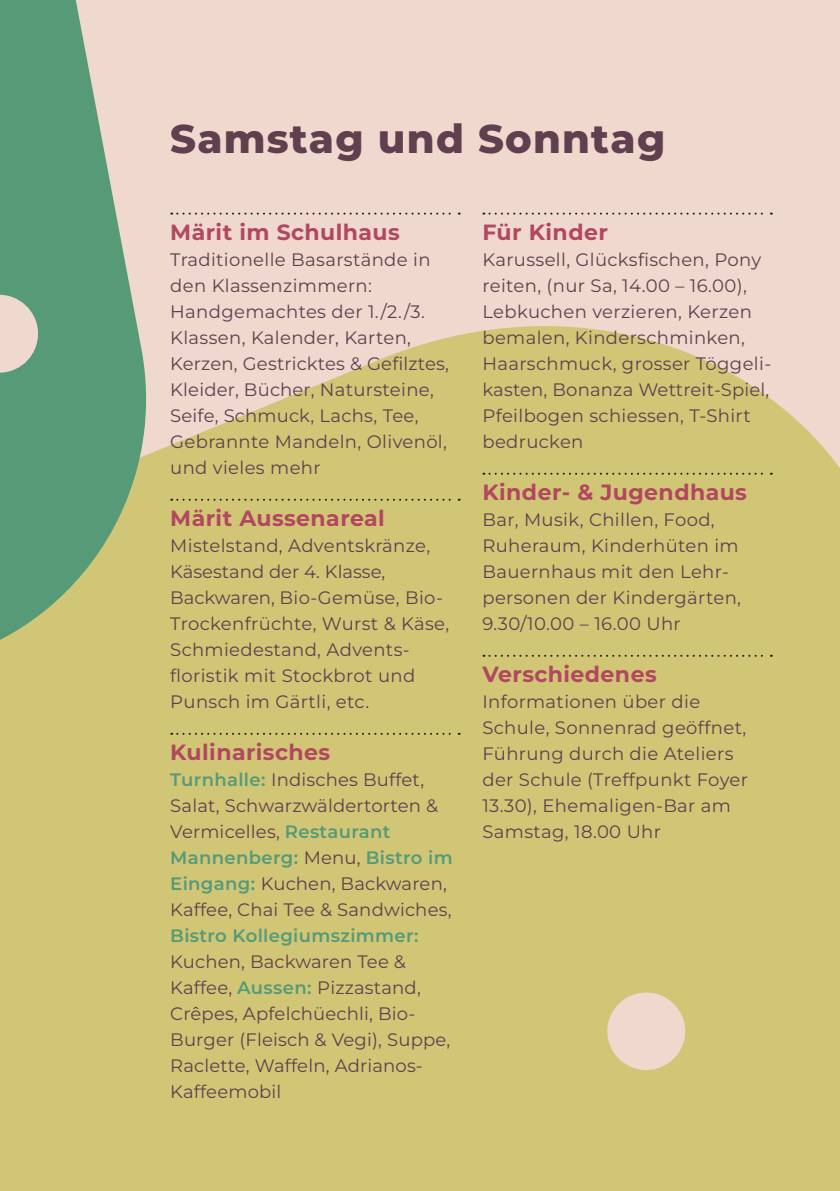
<style>
.page{position:relative;width:840px;height:1191px;background:#fff}
.page>*{position:absolute;margin:0;border:0;box-sizing:border-box;transform-origin:0 0}
.t1{font:800 40px "Montserrat";letter-spacing:.03em;color:#603f4e}
.Grundschrift{font:700 22px "Montserrat";letter-spacing:.02em;color:#b24760}
.Grundschrift-2{font:18px/26px "Montserrat";letter-spacing:.02em;color:#603f4e}
.Grundschrift-3{font:18px "Montserrat";color:#603f4e}
.s1{font-weight:600;color:#569a78}
</style>
<div class="page">
<div style="left:0;top:0;width:839px;height:1191px;background:#efd8cd"></div>
<div style="left:0;top:326px;width:839px;height:865px;background:#d1c676"></div>
<svg style="left:0;top:0;width:169px;height:733px;fill:#569a78"></svg>
<div style="left:607px;top:992px;width:77px;height:78px;background:#efd8cd;border-radius:50%"></div>
<svg style="left:0;top:294px;width:39px;height:79px"></svg>
<svg style="left:171px;top:213px;width:288px;height:2px"></svg>
<svg style="left:171px;top:499px;width:288px;height:2px"></svg>
<svg style="left:171px;top:733px;width:288px;height:2px"></svg>
<svg style="left:483px;top:213px;width:288px;height:2px"></svg>
<svg style="left:483px;top:473px;width:288px;height:2px"></svg>
<svg style="left:483px;top:655px;width:288px;height:2px"></svg>
<p class="t1" style="left:170px;top:112px;width:496px">Samstag und Sonntag</p>
<p class="Grundschrift" style="left:170px;top:218px;width:231px">Märit im Schulhaus</p>
<p class="Grundschrift-2" style="left:170px;top:246px;width:262px">Traditionelle Basarstände in den Klassenzimmern:</p>
<p class="Grundschrift-2" style="left:170px;top:298px;width:280px">Handgemachtes der 1./2./3.<br>Klassen, Kalender, Karten,<br>Kerzen, Gestricktes &amp; Gefilztes,<br>Kleider, Bücher, Natursteine,<br>Seife, Schmuck, Lachs, Tee,</p>
<p class="Grundschrift-2" style="left:170px;top:428px;width:278px">Gebrannte Mandeln, Olivenöl, und vieles mehr</p>
<p class="Grundschrift" style="left:170px;top:504px;width:216px">Märit Aussenareal</p>
<p class="Grundschrift-2" style="left:170px;top:532px;width:261px">Mistelstand, Adventskränze,</p>
<p class="Grundschrift-3" style="left:170px;top:560px;width:216px">Käsestand der 4. Klasse,</p>
<p class="Grundschrift-2" style="left:170px;top:584px;width:280px">Backwaren, Bio-Gemüse, Bio-<br>Trockenfrüchte, Wurst &amp; Käse,<br>Schmiedestand, Advents-</p>
<p class="Grundschrift-2" style="left:170px;top:662px;width:246px">floristik mit Stockbrot und<br>Punsch im Gärtli, etc.</p>
<p class="Grundschrift" style="left:170px;top:738px;width:161px">Kulinarisches</p>
<p class="Grundschrift-2" style="left:170px;top:766px;width:284px"><span class="s1">Turnhalle:</span> Indisches Buffet,<br>Salat, Schwarzwäldertorten &amp;<br>Vermicelles, <span class="s1">Restaurant<br>Mannenberg:</span> Menu, <span class="s1">Bistro im<br>Eingang:</span> Kuchen, Backwaren,<br>Kaffee, Chai Tee &amp; Sandwiches,</p>
<p class="Grundschrift-2" style="left:170px;top:922px;width:252px"><span class="s1">Bistro Kollegiumszimmer:<br></span>Kuchen, Backwaren Tee &amp;<br>Kaffee, <span class="s1">Aussen:</span> Pizzastand,<br>Crêpes, Apfelchüechli, Bio-</p>
<p class="Grundschrift-2" style="left:170px;top:1026px;width:281px">Burger (Fleisch &amp; Vegi), Suppe,<br>Raclette, Waffeln, Adrianos-<br>Kaffeemobil</p>
<p class="Grundschrift" style="left:482px;top:218px;width:127px">Für Kinder</p>
<p class="Grundschrift-2" style="left:482px;top:246px;width:290px">Karussell, Glücksfischen, Pony reiten, (nur Sa, 14.00 – 16.00),<br>Lebkuchen verzieren, Kerzen bemalen, Kinderschminken,<br>Haarschmuck, grosser Töggeli&shy;kasten, Bonanza Wettreit-Spiel,<br>Pfeilbogen schiessen, T-Shirt bedrucken</p>
<p class="Grundschrift" style="left:482px;top:478px;width:266px">Kinder- &amp; Jugendhaus</p>
<p class="Grundschrift-2" style="left:482px;top:506px;width:258px">Bar, Musik, Chillen, Food,<br>Ruheraum, Kinderhüten im<br>Bauernhaus mit den Lehr-</p>
<p class="Grundschrift-2" style="left:482px;top:584px;width:260px">personen der Kindergärten,<br>9.30/10.00 – 16.00 Uhr</p>
<p class="Grundschrift" style="left:482px;top:660px;width:176px">Verschiedenes</p>
<p class="Grundschrift-2" style="left:482px;top:688px;width:265px">Informationen über die<br>Schule, Sonnenrad geöffnet,</p>
<p class="Grundschrift-2" style="left:482px;top:740px;width:267px">Führung durch die Ateliers der Schule (Treffpunkt Foyer<br>13.30), Ehemaligen-Bar am<br>Samstag, 18.00 Uhr</p>
</div>
